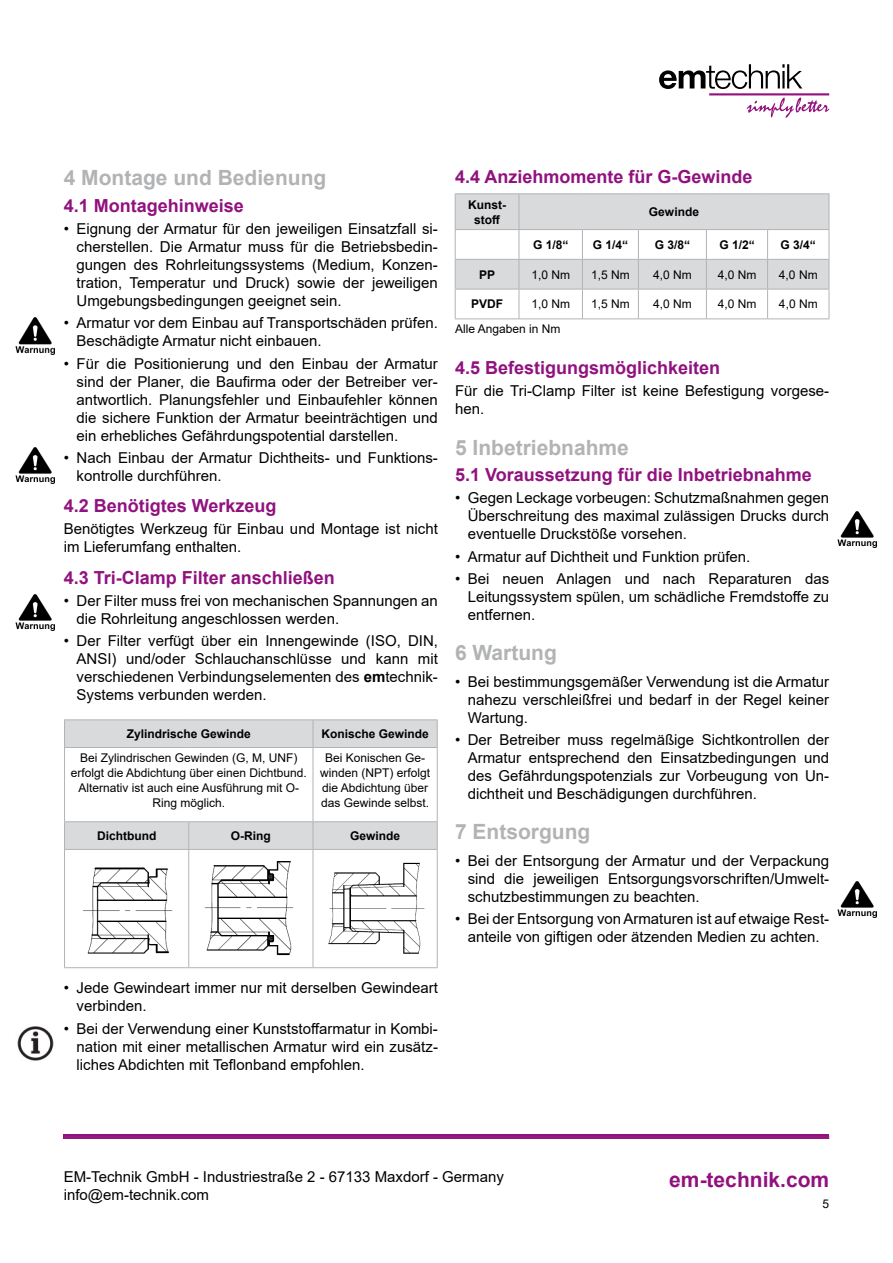
<style>
.page{position:relative;width:893px;height:1263px;background:#fff}
.page>*{position:absolute;margin:0;border:0;box-sizing:border-box;transform-origin:0 0}
.t1{font:700 21px "Arial";color:#b1b3b4}
.t2{font:700 21px "Arial";color:#91127e}
.t3{font:700 18px "Arial";color:#91127e}
.t4{font:15px/18px "Arial";color:#000;text-align:justify}
.t5{font:12px/15px "Arial";color:#000;text-align:center}
.t6{font:700 12px/15px "Arial";color:#000;text-align:center}
.s1{font-weight:700}
</style>
<div class="page">
<svg style="left:659px;top:64px;width:170px;height:54px"></svg>
<div style="left:64px;top:1134px;width:765px;height:5px;background:#91127e"></div>
<hr style="left:64px;top:1136px;width:765px;height:3px;background:#941c81">
<svg style="left:65px;top:720px;width:372px;height:129px"></svg>
<hr style="left:64px;top:719px;width:125px;height:1px;background:#b1b3b4">
<svg style="left:64px;top:720px;width:1px;height:27px"></svg>
<hr style="left:189px;top:719px;width:124px;height:1px;background:#b1b3b4">
<hr style="left:313px;top:719px;width:125px;height:1px;background:#b1b3b4">
<svg style="left:313px;top:720px;width:1px;height:27px"></svg>
<svg style="left:437px;top:720px;width:1px;height:27px"></svg>
<hr style="left:64px;top:747px;width:125px;height:1px;background:#b1b3b4">
<hr style="left:64px;top:748px;width:1px;height:73px;background:#b1b3b4">
<hr style="left:189px;top:747px;width:124px;height:1px;background:#b1b3b4">
<hr style="left:313px;top:747px;width:125px;height:1px;background:#b1b3b4">
<hr style="left:313px;top:748px;width:1px;height:73px;background:#b1b3b4">
<hr style="left:437px;top:748px;width:1px;height:73px;background:#b1b3b4">
<hr style="left:64px;top:821px;width:125px;height:1px;background:#b1b3b4">
<svg style="left:64px;top:822px;width:1px;height:27px"></svg>
<hr style="left:189px;top:821px;width:124px;height:1px;background:#b1b3b4">
<svg style="left:188px;top:822px;width:1px;height:27px"></svg>
<hr style="left:313px;top:821px;width:125px;height:1px;background:#b1b3b4">
<svg style="left:313px;top:822px;width:1px;height:27px"></svg>
<svg style="left:437px;top:822px;width:1px;height:27px"></svg>
<hr style="left:64px;top:849px;width:125px;height:1px;background:#b1b3b4">
<hr style="left:64px;top:850px;width:1px;height:117px;background:#b1b3b4">
<hr style="left:189px;top:849px;width:124px;height:1px;background:#b1b3b4">
<hr style="left:188px;top:850px;width:1px;height:117px;background:#b1b3b4">
<hr style="left:313px;top:849px;width:125px;height:1px;background:#b1b3b4">
<hr style="left:313px;top:850px;width:1px;height:117px;background:#b1b3b4">
<hr style="left:437px;top:850px;width:1px;height:117px;background:#b1b3b4">
<hr style="left:64px;top:967px;width:125px;height:1px;background:#b1b3b4">
<hr style="left:189px;top:967px;width:124px;height:1px;background:#b1b3b4">
<hr style="left:313px;top:967px;width:125px;height:1px;background:#b1b3b4">
<img style="left:83px;top:867px;width:90px;height:87px">
<img style="left:204px;top:861px;width:89px;height:95px">
<img style="left:328px;top:862px;width:97px;height:92px">
<hr style="left:455px;top:193px;width:64px;height:1px;background:#b1b3b4">
<hr style="left:519px;top:193px;width:63px;height:1px;background:#b1b3b4">
<hr style="left:582px;top:193px;width:56px;height:1px;background:#b1b3b4">
<hr style="left:638px;top:193px;width:68px;height:1px;background:#b1b3b4">
<hr style="left:706px;top:193px;width:62px;height:1px;background:#b1b3b4">
<hr style="left:768px;top:193px;width:61px;height:1px;background:#b1b3b4">
<svg style="left:455px;top:194px;width:375px;height:124px"></svg>
<hr style="left:455px;top:318px;width:64px;height:1px;background:#b1b3b4">
<hr style="left:519px;top:318px;width:63px;height:1px;background:#b1b3b4">
<hr style="left:582px;top:318px;width:56px;height:1px;background:#b1b3b4">
<hr style="left:638px;top:318px;width:68px;height:1px;background:#b1b3b4">
<hr style="left:706px;top:318px;width:62px;height:1px;background:#b1b3b4">
<hr style="left:768px;top:318px;width:61px;height:1px;background:#b1b3b4">
<img style="left:16px;top:447px;width:39px;height:37px">
<img style="left:17px;top:1026px;width:37px;height:35px">
<img style="left:16px;top:594px;width:39px;height:37px">
<img style="left:16px;top:317px;width:39px;height:38px">
<img style="left:838px;top:511px;width:39px;height:37px">
<img style="left:838px;top:881px;width:39px;height:37px">
<h1 class="t1" style="left:64px;top:163px;width:264px">4 Montage und Bedienung</h1>
<p class="t3" style="left:64px;top:193px;width:182px">4.1 Montagehinweise</p>
<p class="t4" style="left:77px;top:220px;width:363px;text-indent:-13px">• Eignung der Armatur für den jeweiligen Einsatzfall si&shy;cherstellen. Die Armatur muss für die Betriebsbedin&shy;gungen des Rohrleitungssystems (Medium, Konzen&shy;tration, Temperatur und Druck) sowie der jeweiligen Umgebungsbedingungen geeignet sein.</p>
<p class="t4" style="left:77px;top:314px;width:363px;text-indent:-13px">• Armatur vor dem Einbau auf Transportschäden prüfen.<br>Beschädigte Armatur nicht einbauen.</p>
<p class="t4" style="left:77px;top:354px;width:363px;text-indent:-13px">• Für die Positionierung und den Einbau der Armatur sind der Planer, die Baufirma oder der Betreiber ver&shy;antwortlich. Planungsfehler und Einbaufehler können die sichere Funktion der Armatur beeinträchtigen und ein erhebliches Gefährdungspotential darstellen.</p>
<p class="t4" style="left:77px;top:448px;width:363px;text-indent:-13px">• Nach Einbau der Armatur Dichtheits- und Funktions&shy;kontrolle durchführen.</p>
<p class="t3" style="left:64px;top:493px;width:214px">4.2 Benötigtes Werkzeug</p>
<p class="t4" style="left:64px;top:520px;width:376px">Benötigtes Werkzeug für Einbau und Montage ist nicht im Lieferumfang enthalten.</p>
<p class="t3" style="left:64px;top:565px;width:273px">4.3 Tri-Clamp Filter anschließen</p>
<p class="t4" style="left:77px;top:592px;width:363px;text-indent:-13px">• Der Filter muss frei von mechanischen Spannungen an die Rohrleitung angeschlossen werden.</p>
<p class="t4" style="left:77px;top:632px;width:363px;text-indent:-13px">• Der Filter verfügt über ein Innengewinde (ISO, DIN, ANSI) und/oder Schlauchanschlüsse und kann mit verschiedenen Verbindungselementen des <span class="s1">em</span>technik-Systems verbunden werden.</p>
<p class="t6" style="left:127px;top:726px;width:126px">Zylindrische Gewinde</p>
<p class="t6" style="left:321px;top:726px;width:109px">Konische Gewinde</p>
<p class="t5" style="left:71px;top:750px;width:238px">Bei Zylindrischen Gewinden (G, M, UNF) erfolgt die Abdichtung über einen Dichtbund.<br>Alternativ ist auch eine Ausführung mit O-Ring möglich.</p>
<p class="t5" style="left:320px;top:750px;width:112px">Bei Konischen Ge&shy;winden (NPT) erfolgt die Abdichtung über das Gewinde selbst.</p>
<p class="t6" style="left:97px;top:828px;width:61px">Dichtbund</p>
<p class="t6" style="left:231px;top:828px;width:41px">O-Ring</p>
<p class="t6" style="left:350px;top:828px;width:52px">Gewinde</p>
<p class="t4" style="left:77px;top:979px;width:363px;text-indent:-13px">• Jede Gewindeart immer nur mit derselben Gewindeart verbinden.</p>
<p class="t4" style="left:77px;top:1019px;width:363px;text-indent:-13px">• Bei der Verwendung einer Kunststoffarmatur in Kombi&shy;nation mit einer metallischen Armatur wird ein zusätz&shy;liches Abdichten mit Teflonband empfohlen.</p>
<p class="t3" style="left:455px;top:164px;width:299px">4.4 Anziehmomente für G-Gewinde</p>
<p class="t6" style="left:468px;top:197px;width:39px">Kunst&shy;stoff</p>
<p class="t6" style="left:649px;top:204px;width:52px">Gewinde</p>
<p class="t6" style="left:533px;top:237px;width:37px">G 1/8“</p>
<p class="t6" style="left:593px;top:237px;width:37px">G 1/4“</p>
<p class="t6" style="left:655px;top:237px;width:37px">G 3/8“</p>
<p class="t6" style="left:719px;top:237px;width:37px">G 1/2“</p>
<p class="t6" style="left:781px;top:237px;width:37px">G 3/4“</p>
<p class="t6" style="left:479px;top:267px;width:18px">PP</p>
<p class="t5" style="left:531px;top:267px;width:40px">1,0 Nm</p>
<p class="t5" style="left:591px;top:267px;width:40px">1,5 Nm</p>
<p class="t5" style="left:653px;top:267px;width:40px">4,0 Nm</p>
<p class="t5" style="left:718px;top:267px;width:40px">4,0 Nm</p>
<p class="t5" style="left:779px;top:267px;width:40px">4,0 Nm</p>
<p class="t6" style="left:471px;top:297px;width:34px">PVDF</p>
<p class="t5" style="left:531px;top:297px;width:40px">1,0 Nm</p>
<p class="t5" style="left:591px;top:297px;width:40px">1,5 Nm</p>
<p class="t5" style="left:653px;top:297px;width:40px">4,0 Nm</p>
<p class="t5" style="left:718px;top:297px;width:40px">4,0 Nm</p>
<p class="t5" style="left:779px;top:297px;width:40px">4,0 Nm</p>
<p class="t5" style="left:455px;top:321px;width:107px">Alle Angaben in Nm</p>
<p class="t3" style="left:455px;top:355px;width:267px">4.5 Befestigungsmöglichkeiten</p>
<p class="t4" style="left:455px;top:382px;width:376px">Für die Tri-Clamp Filter ist keine Befestigung vorgese&shy;hen.</p>
<h1 class="t1" style="left:455px;top:432px;width:175px">5 Inbetriebnahme</h1>
<p class="t3" style="left:455px;top:462px;width:358px">5.1 Voraussetzung für die Inbetriebnahme</p>
<p class="t4" style="left:468px;top:489px;width:363px;text-indent:-13px">• Gegen Leckage vorbeugen: Schutzmaßnahmen gegen Überschreitung des maximal zulässigen Drucks durch eventuelle Druckstöße vorsehen.</p>
<p class="t4" style="left:455px;top:547px;width:297px">• Armatur auf Dichtheit und Funktion prüfen.</p>
<p class="t4" style="left:468px;top:569px;width:363px;text-indent:-13px">• Bei neuen Anlagen und nach Reparaturen das Leitungssystem spülen, um schädliche Fremdstoffe zu entfernen.</p>
<h1 class="t1" style="left:455px;top:638px;width:103px">6 Wartung</h1>
<p class="t4" style="left:468px;top:672px;width:363px;text-indent:-13px">• Bei bestimmungsgemäßer Verwendung ist die Armatur nahezu verschleißfrei und bedarf in der Regel keiner Wartung.</p>
<p class="t4" style="left:468px;top:730px;width:363px;text-indent:-13px">• Der Betreiber muss regelmäßige Sichtkontrollen der Armatur entsprechend den Einsatzbedingungen und des Gefährdungspotenzials zur Vorbeugung von Un&shy;dichtheit und Beschädigungen durchführen.</p>
<h1 class="t1" style="left:455px;top:817px;width:137px">7 Entsorgung</h1>
<p class="t4" style="left:468px;top:851px;width:363px;text-indent:-13px">• Bei der Entsorgung der Armatur und der Verpackung sind die jeweiligen Entsorgungsvorschriften/Umwelt&shy;schutzbestimmungen zu beachten.</p>
<p class="t4" style="left:455px;top:909px;width:376px;text-align:center">• Bei der Entsorgung von Armaturen ist auf etwaige Rest&shy;anteile von giftigen oder ätzenden Medien zu achten.</p>
<p class="t4" style="left:64px;top:1168px;width:442px">EM-Technik GmbH - Industriestraße 2 - 67133 Maxdorf - Germany info@em-technik.com</p>
<h1 class="t2" style="left:669px;top:1165px;width:161px">em-technik.com</h1>
<p class="t5" style="left:822px;top:1196px;width:8px">5</p>
</div>
